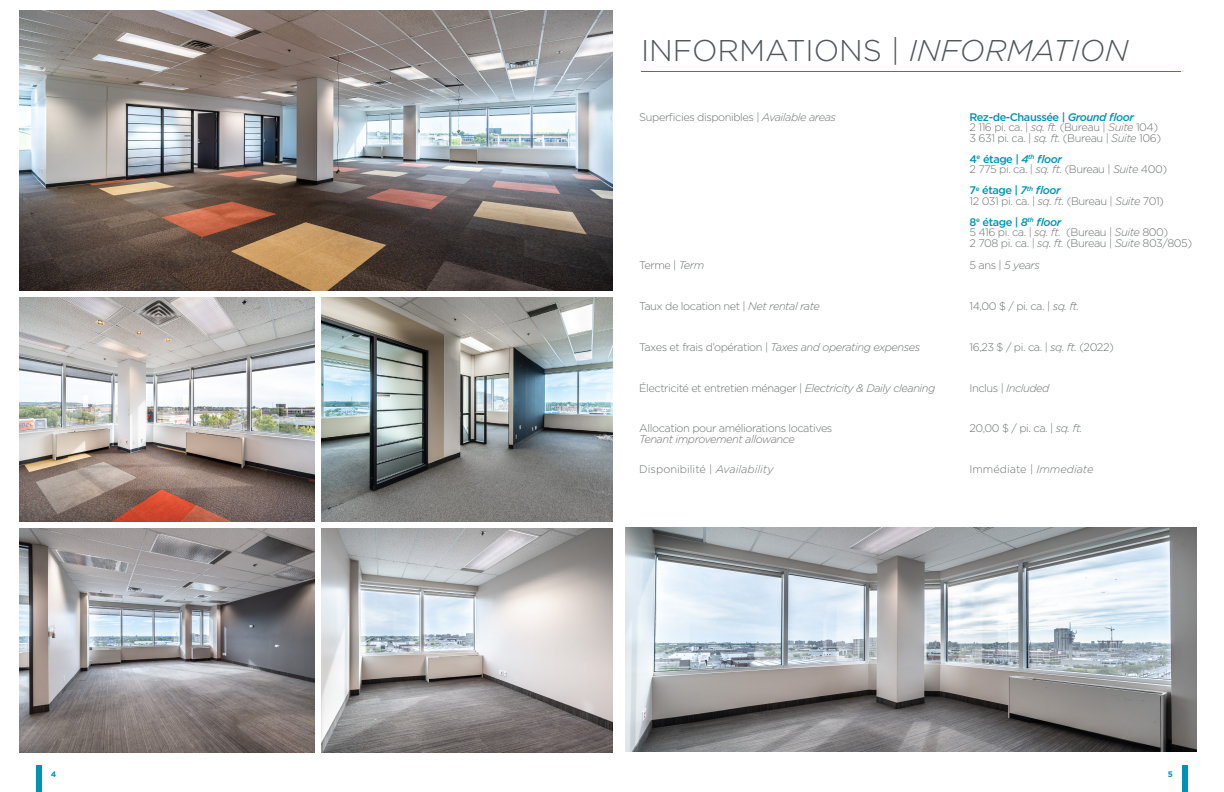
<style>
.page{position:relative;width:1224px;height:792px;background:#fff}
.page>*{position:absolute;margin:0;border:0;box-sizing:border-box;transform-origin:0 0}
.t1{font:300 30px "Gotham";color:#52575a}
.t2{font:300 11px/10.5px "Gotham";letter-spacing:-.04em;color:#6e7272}
.t3{font:italic 300 11px "Gotham";letter-spacing:-.04em;color:#6e7272}
.t4{font:300 11px "Gotham";color:#6e7272}
.t5{font:700 8px "Gotham";color:#0092b4}
.s1{font-style:italic}
.s2{font-weight:500;color:#0092b4}
.s3{font-weight:500;font-style:italic;color:#0092b4}
.s4{font-style:normal}
</style>
<div class="page">
<img style="left:19px;top:10px;width:593px;height:281px">
<img style="left:322px;top:298px;width:290px;height:224px">
<img style="left:322px;top:529px;width:290px;height:224px">
<img style="left:19px;top:298px;width:296px;height:224px">
<img style="left:19px;top:529px;width:296px;height:224px">
<hr style="left:641px;top:71px;width:540px;height:1px;background:#0092b4">
<img style="left:625px;top:528px;width:572px;height:224px">
<div style="left:36px;top:766px;width:5px;height:26px;background:#0092b4"></div>
<div style="left:1183px;top:766px;width:5px;height:26px;background:#0092b4"></div>
<h1 class="t1" style="left:641px;top:31px;width:489px">INFORMATIONS | <span class="s1">INFORMATION</span></h1>
<p class="t2" style="left:639px;top:111px;width:198px">Superficies disponibles | <span class="s1">Available areas</span></p>
<p class="t2" style="left:970px;top:111px;width:193px"><span class="s2">Rez-de-Chaussée |</span> <span class="s3">Ground floor<br></span>2 116 pi. ca. | <span class="s1">sq. ft.</span> (Bureau | <span class="s1">Suite</span> 104)<br>3 631 pi. ca. | <span class="s1">sq. ft.</span> (Bureau | <span class="s1">Suite</span> 106)</p>
<p class="t2" style="left:970px;top:153px;width:199px"><span class="s2">4</span><sup>e</sup> <span class="s2">étage |</span> <span class="s3">4</span><sup>th</sup> <span class="s3">floor<br></span>2 775 pi. ca. | <span class="s1">sq. ft.</span> (Bureau | <span class="s1">Suite</span> 400)</p>
<p class="t2" style="left:970px;top:185px;width:196px"><span class="s2">7</span><sup>e</sup> <span class="s2">étage |</span> <span class="s3">7</span><sup>th</sup> <span class="s3">floor<br></span>12 031 pi. ca. | <span class="s1">sq. ft.</span> (Bureau | <span class="s1">Suite</span> 701)</p>
<p class="t2" style="left:970px;top:216px;width:224px"><span class="s2">8</span><sup>e</sup> <span class="s2">étage |</span> <span class="s3">8</span><sup>th</sup> <span class="s3">floor<br></span>5 416 pi. ca. | <span class="s1">sq. ft.</span> (Bureau | <span class="s1">Suite</span> 800)<br>2 708 pi. ca. | <span class="s1">sq. ft.</span> (Bureau | <span class="s1">Suite</span> 803/805)</p>
<p class="t2" style="left:639px;top:260px;width:66px">Terme | <span class="s1">Term</span></p>
<p class="t3" style="left:970px;top:258px;width:72px"><span class="s4">5 ans |</span> 5 years</p>
<p class="t2" style="left:639px;top:300px;width:182px">Taux de location net | <span class="s1">Net rental rate</span></p>
<p class="t2" style="left:970px;top:300px;width:111px">14,00 $ / pi. ca. | <span class="s1">sq. ft.</span></p>
<p class="t3" style="left:639px;top:340px;width:282px"><span class="s4">Taxes et frais d’opération |</span> Taxes and operating expenses</p>
<p class="t2" style="left:970px;top:341px;width:146px">16,23 $ / pi. ca. | <span class="s1">sq. ft.</span> (2022)</p>
<p class="t2" style="left:639px;top:382px;width:298px">Électricité et entretien ménager | <span class="s1">Electricity &amp; Daily cleaning</span></p>
<p class="t3" style="left:970px;top:381px;width:81px"><span class="s4">Inclus |</span> Included</p>
<p class="t2" style="left:639px;top:423px;width:195px">Allocation pour améliorations locatives</p>
<p class="t3" style="left:639px;top:432px;width:157px">Tenant improvement allowance</p>
<p class="t2" style="left:970px;top:423px;width:114px">20,00 $ / pi. ca. | <span class="s1">sq. ft.</span></p>
<p class="t4" style="left:639px;top:462px;width:136px">Disponibilité | <span class="s1">Availability</span></p>
<p class="t4" style="left:970px;top:462px;width:126px">Immédiate | <span class="s1">Immediate</span></p>
<p class="t5" style="left:51px;top:769px;width:7px">4</p>
<p class="t5" style="left:1168px;top:769px;width:7px">5</p>
</div>
